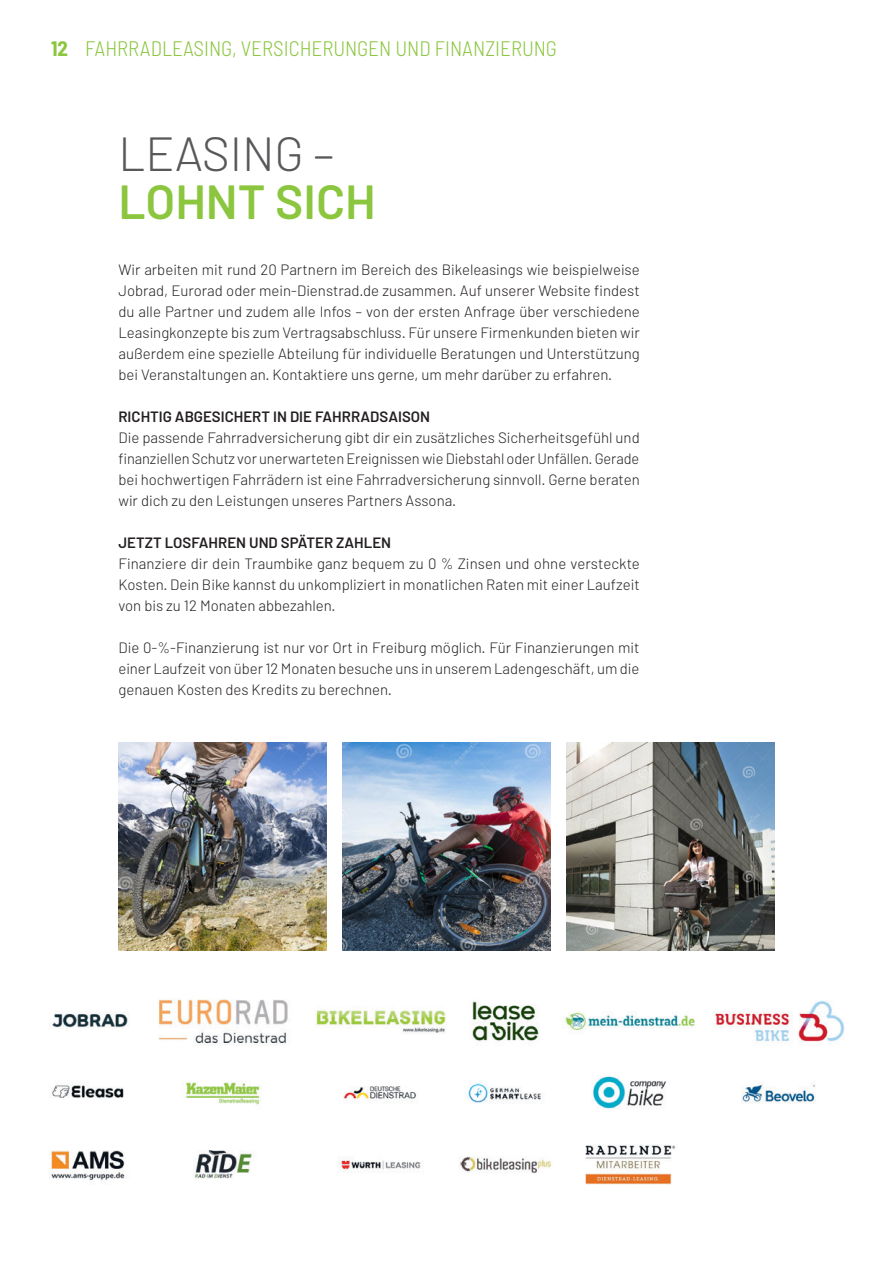
<style>
.page{position:relative;width:893px;height:1263px;background:#fff}
.page>*{position:absolute;margin:0;border:0;box-sizing:border-box;transform-origin:0 0}
.Head{font:600 48px/48px "Barlow";color:#8bc63e}
.Jahreszahl_2{font:300 semi-condensed 21px "Barlow";color:#8bc63e}
.Jahreszahl_2-2{font:700 semi-condensed 21px "Barlow";color:#8bc63e}
.copy{font:300 15px/21px "Barlow";color:#231f20;text-align:justify}
.Zwischenhead{font:600 15px "Barlow";color:#231f20}
.s1{font-weight:300;color:#57585a}
</style>
<div class="page">
<img style="left:49px;top:999px;width:796px;height:186px">
<img style="left:118px;top:742px;width:209px;height:208px">
<img style="left:342px;top:742px;width:209px;height:208px">
<img style="left:566px;top:742px;width:208px;height:208px">
<p class="Jahreszahl_2-2" style="left:51px;top:35px;width:18px">12</p>
<p class="Jahreszahl_2" style="left:85px;top:35px;width:473px">FAHRRADLEASING, VERSICHERUNGEN UND FINANZIERUNG</p>
<p class="Head" style="left:118px;top:129px;width:259px"><span class="s1">LEASING –<br></span>LOHNT SICH</p>
<p class="copy" style="left:118px;top:258px;width:523px">Wir arbeiten mit rund 20 Partnern im Bereich des Bikeleasings wie beispielweise Jobrad, Eurorad oder mein-Dienstrad.de zusammen. Auf unserer Website findest du alle Partner und zudem alle Infos – von der ersten Anfrage über verschiedene Leasingkonzepte bis zum Vertragsabschluss. Für unsere Firmenkunden bieten wir außerdem eine spezielle Abteilung für individuelle Beratungen und Unterstützung bei Veranstaltungen an. Kontaktiere uns gerne, um mehr darüber zu erfahren.</p>
<p class="Zwischenhead" style="left:118px;top:407px;width:313px">RICHTIG ABGESICHERT IN DIE FAHRRADSAISON</p>
<p class="copy" style="left:118px;top:426px;width:523px">Die passende Fahrradversicherung gibt dir ein zusätzliches Sicherheitsgefühl und finanziellen Schutz vor unerwarteten Ereignissen wie Diebstahl oder Unfällen. Gerade bei hochwertigen Fahrrädern ist eine Fahrradversicherung sinnvoll. Gerne beraten wir dich zu den Leistungen unseres Partners Assona.</p>
<p class="Zwischenhead" style="left:118px;top:533px;width:274px">JETZT LOSFAHREN UND SPÄTER ZAHLEN</p>
<p class="copy" style="left:118px;top:552px;width:523px">Finanziere dir dein Traumbike ganz bequem zu 0 % Zinsen und ohne versteckte Kosten. Dein Bike kannst du unkompliziert in monatlichen Raten mit einer Laufzeit von bis zu 12 Monaten abbezahlen.</p>
<p class="copy" style="left:118px;top:636px;width:523px">Die 0-%-Finanzierung ist nur vor Ort in Freiburg möglich. Für Finanzierungen mit einer Laufzeit von über 12 Monaten besuche uns in unserem Ladengeschäft, um die genauen Kosten des Kredits zu berechnen.</p>
</div>
